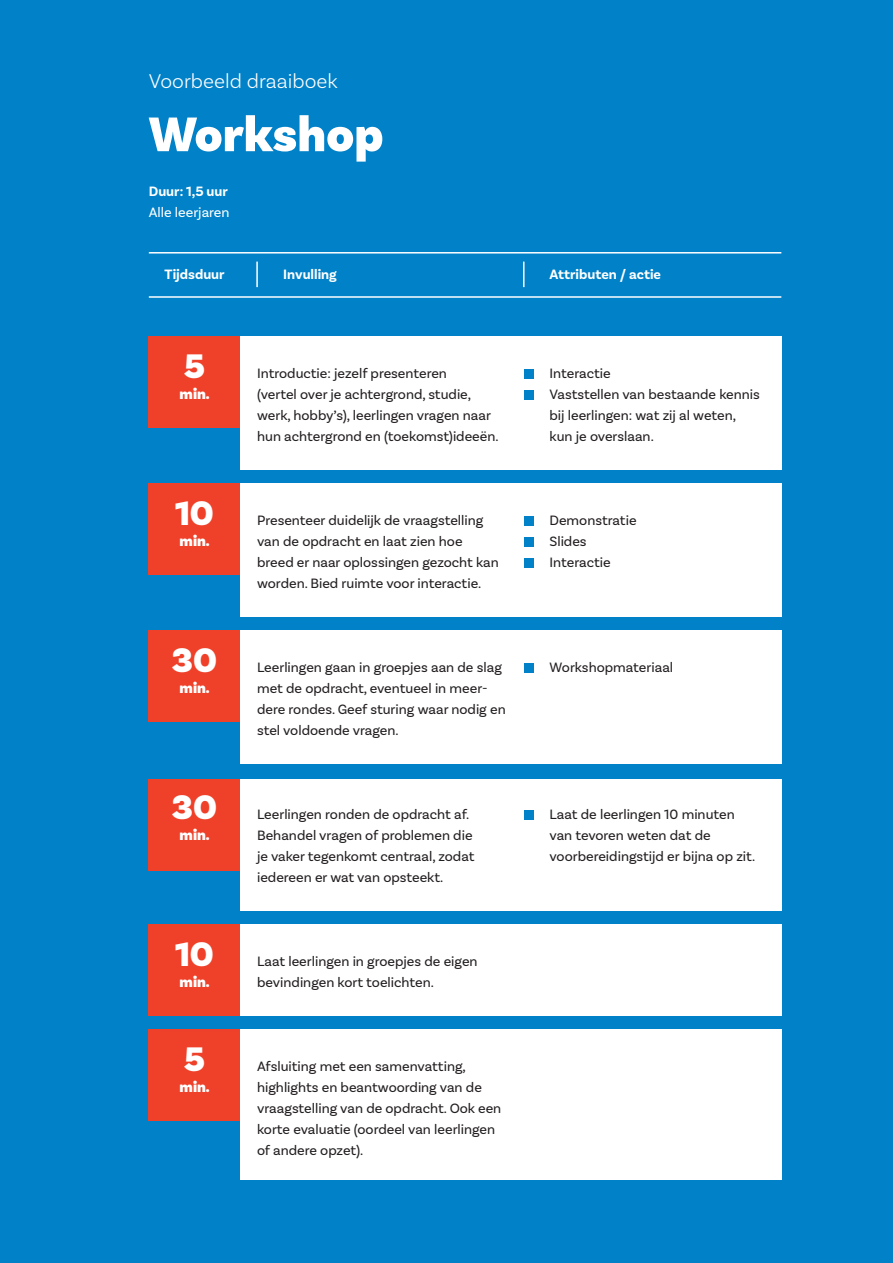
<style>
.page{position:relative;width:893px;height:1263px;background:#0081c8}
.page>*{position:absolute;margin:0;border:0;box-sizing:border-box;transform-origin:0 0}
.t1{font:900 51px "Basic Sans";color:#fff}
.t2{font:900 35.85px "Basic Sans";color:#fff}
.t3{font:300 21px "Basic Sans";color:#fff}
.t4{font:900 15.6px "Basic Sans";color:#fff}
.t5{font:14.25px/21px "Basic Sans";color:#231f20}
.t6{font:700 14.25px "Basic Sans";color:#fff}
.t7{font:14.25px "Basic Sans";color:#fff}
</style>
<div class="page">
<div style="left:240px;top:336px;width:541px;height:133px;background:#fff"></div>
<div style="left:524px;top:369px;width:9px;height:9px;background:#0081c8"></div>
<div style="left:524px;top:390px;width:9px;height:9px;background:#0081c8"></div>
<div style="left:149px;top:336px;width:91px;height:91px;background:#ef4129"></div>
<div style="left:240px;top:483px;width:541px;height:133px;background:#fff"></div>
<div style="left:524px;top:516px;width:9px;height:9px;background:#0081c8"></div>
<div style="left:524px;top:537px;width:9px;height:9px;background:#0081c8"></div>
<div style="left:524px;top:558px;width:9px;height:9px;background:#0081c8"></div>
<div style="left:149px;top:483px;width:91px;height:91px;background:#ef4129"></div>
<div style="left:240px;top:630px;width:541px;height:133px;background:#fff"></div>
<div style="left:524px;top:663px;width:9px;height:9px;background:#0081c8"></div>
<div style="left:149px;top:630px;width:91px;height:91px;background:#ef4129"></div>
<div style="left:240px;top:779px;width:541px;height:131px;background:#fff"></div>
<div style="left:524px;top:810px;width:9px;height:9px;background:#0081c8"></div>
<div style="left:149px;top:779px;width:91px;height:91px;background:#ef4129"></div>
<div style="left:240px;top:924px;width:541px;height:91px;background:#fff"></div>
<div style="left:149px;top:924px;width:91px;height:91px;background:#ef4129"></div>
<div style="left:240px;top:1029px;width:541px;height:150px;background:#fff"></div>
<div style="left:149px;top:1029px;width:91px;height:91px;background:#ef4129"></div>
<hr style="left:149px;top:252px;width:632px;height:2px;background:#fff">
<hr style="left:149px;top:296px;width:632px;height:2px;background:#fff">
<svg style="left:523px;top:262px;width:1px;height:25px"></svg>
<hr style="left:256px;top:262px;width:2px;height:25px;background:#fff">
<h3 class="t3" style="left:149px;top:69px;width:191px">Voorbeeld draaiboek</h3>
<h1 class="t1" style="left:149px;top:103px;width:236px">Workshop</h1>
<p class="t6" style="left:149px;top:183px;width:80px">Duur: 1,5 uur</p>
<p class="t7" style="left:149px;top:204px;width:82px">Alle leerjaren</p>
<p class="t6" style="left:165px;top:265px;width:62px">Tijdsduur</p>
<p class="t6" style="left:283px;top:265px;width:55px">Invulling</p>
<p class="t6" style="left:550px;top:265px;width:113px">Attributen / actie</p>
<h2 class="t2" style="left:184px;top:344px;width:23px">5</h2>
<p class="t4" style="left:180px;top:384px;width:32px">min.</p>
<h2 class="t2" style="left:175px;top:491px;width:40px">10</h2>
<p class="t4" style="left:180px;top:531px;width:32px">min.</p>
<h2 class="t2" style="left:172px;top:638px;width:47px">30</h2>
<p class="t4" style="left:180px;top:678px;width:32px">min.</p>
<h2 class="t2" style="left:172px;top:785px;width:47px">30</h2>
<p class="t4" style="left:180px;top:825px;width:32px">min.</p>
<h2 class="t2" style="left:175px;top:932px;width:40px">10</h2>
<p class="t4" style="left:180px;top:972px;width:32px">min.</p>
<h2 class="t2" style="left:184px;top:1037px;width:23px">5</h2>
<p class="t4" style="left:180px;top:1077px;width:32px">min.</p>
<p class="t5" style="left:257px;top:363px;width:243px">Introductie: jezelf presenteren<br>(vertel over je achtergrond, studie, werk, hobby’s), leerlingen vragen naar hun achtergrond en (toekomst)ideeën.</p>
<p class="t5" style="left:549px;top:363px;width:212px">Interactie<br>Vaststellen van bestaande kennis bij leerlingen: wat zij al weten, kun je overslaan.</p>
<p class="t5" style="left:257px;top:510px;width:243px">Presenteer duidelijk de vraagstelling van de opdracht en laat zien hoe breed er naar oplossingen gezocht kan worden. Bied ruimte voor interactie.</p>
<p class="t5" style="left:549px;top:510px;width:89px">Demonstratie<br>Slides<br>Interactie</p>
<p class="t5" style="left:257px;top:657px;width:250px">Leerlingen gaan in groepjes aan de slag met de opdracht, eventueel in meer&shy;dere rondes. Geef sturing waar nodig en stel voldoende vragen.</p>
<p class="t5" style="left:549px;top:657px;width:125px">Workshopmateriaal</p>
<p class="t5" style="left:257px;top:804px;width:219px">Leerlingen ronden de opdracht af.<br>Behandel vragen of problemen die je vaker tegenkomt centraal, zodat iedereen er wat van opsteekt.</p>
<p class="t5" style="left:549px;top:804px;width:207px">Laat de leerlingen 10 minuten van tevoren weten dat de voorbereidingstijd er bijna op zit.</p>
<p class="t5" style="left:257px;top:951px;width:222px">Laat leerlingen in groepjes de eigen bevindingen kort toelichten.</p>
<p class="t5" style="left:257px;top:1056px;width:246px">Afsluiting met een samenvatting, highlights en beantwoording van de vraagstelling van de opdracht. Ook een korte evaluatie (oordeel van leerlingen of andere opzet).</p>
</div>
